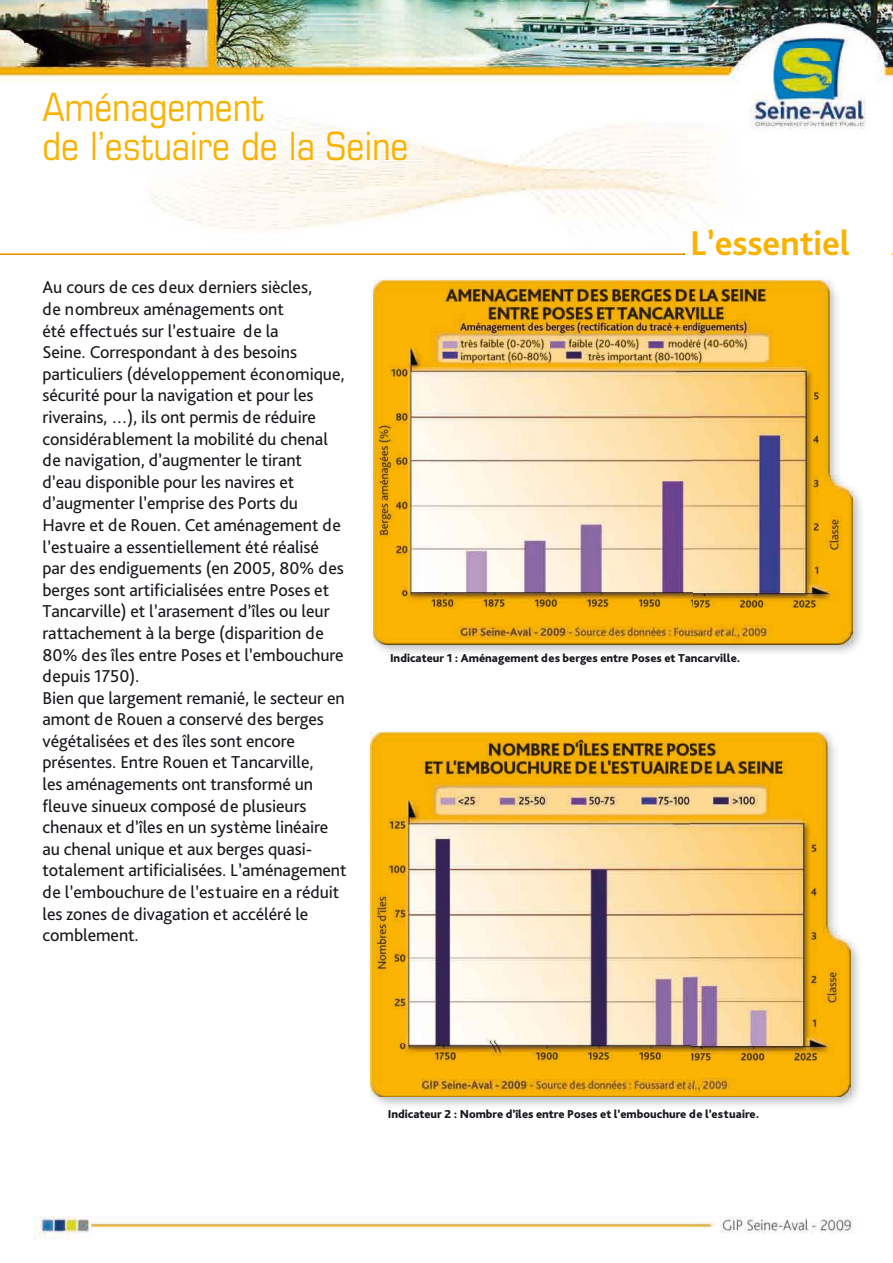
<style>
.page{position:relative;width:893px;height:1263px;background:#fff}
.page>*{position:absolute;margin:0;border:0;box-sizing:border-box;transform-origin:0 0}
.t1{font:condensed 39px/39px "Eurostile LT Std";color:#f9b200}
.t2{font:700 36px "Bliss Pro";color:#f9b200}
.t3{font:18px/21.6px "Bliss Pro";letter-spacing:-.005em;color:#1a171c}
.t4{font:800 12px "Bliss Pro";color:#1a171c}
</style>
<div class="page">
<img style="left:34px;top:1216px;width:819px;height:24px">
<img style="left:0;top:0;width:893px;height:232px">
<img style="left:0;top:253px;width:684px;height:2px">
<img style="left:377px;top:487px;width:484px;height:166px">
<img style="left:373px;top:280px;width:479px;height:365px">
<img style="left:370px;top:732px;width:489px;height:374px">
<img style="left:371px;top:732px;width:479px;height:365px">
<h1 class="t1" style="left:43px;top:91px;width:368px">Aménagement<br>de l’estuaire de la Seine</h1>
<h2 class="t2" style="left:690px;top:229px;width:162px">L’essentiel</h2>
<p class="t3" style="left:43px;top:278px;width:306px">Au cours de ces deux derniers siècles,<br>de nombreux aménagements ont<br>été effectués sur l’estuaire de la<br>Seine. Correspondant à des besoins particuliers (développement économique, sécurité pour la navigation et pour les riverains, …), ils ont permis de réduire considérablement la mobilité du chenal de navigation, d’augmenter le tirant<br>d’eau disponible pour les navires et d’augmenter l’emprise des Ports du<br>Havre et de Rouen. Cet aménagement de l’estuaire a essentiellement été réalisé par des endiguements (en 2005, 80% des berges sont artificialisées entre Poses et Tancarville) et l’arasement d’îles ou leur rattachement à la berge (disparition de 80% des îles entre Poses et l’embouchure depuis 1750).<br>Bien que largement remanié, le secteur en amont de Rouen a conservé des berges végétalisées et des îles sont encore présentes. Entre Rouen et Tancarville,<br>les aménagements ont transformé un fleuve sinueux composé de plusieurs chenaux et d’îles en un système linéaire au chenal unique et aux berges quasi&shy;totalement artificialisées. L’aménagement de l’embouchure de l’estuaire en a réduit les zones de divagation et accéléré le comblement.</p>
<p class="t4" style="left:390px;top:654px;width:352px">Indicateur 1 : Aménagement des berges entre Poses et Tancarville.</p>
<p class="t4" style="left:388px;top:1109px;width:373px">Indicateur 2 : Nombre d’îles entre Poses et l’embouchure de l’estuaire.</p>
</div>
